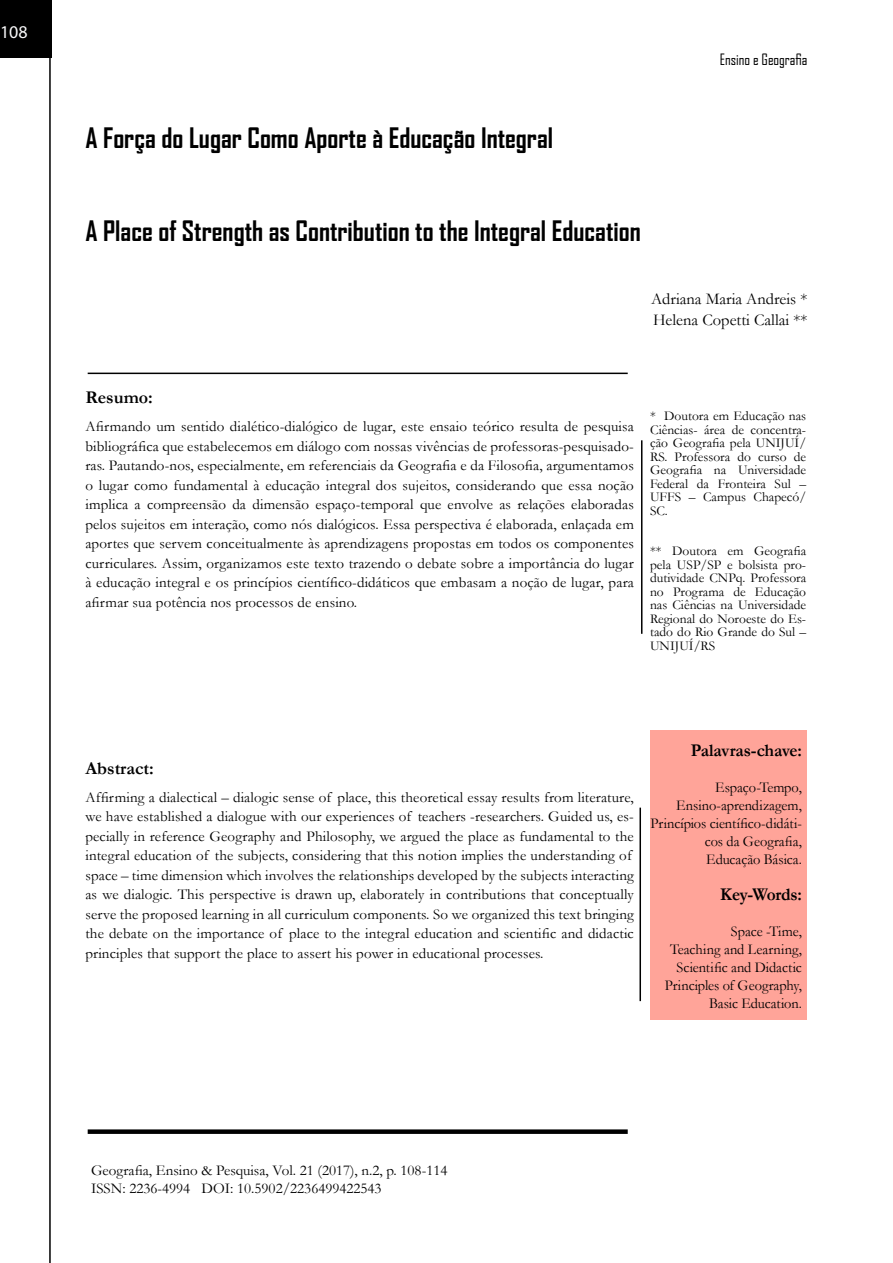
<style>
.page{position:relative;width:893px;height:1263px;background:#fff}
.page>*{position:absolute;margin:0;border:0;box-sizing:border-box;transform-origin:0 0}
.t1{font:700 27px "Agency FB";color:#000}
.t2{font:700 18px "Garamond";color:#000;scale:.96 1}
.t3{font:700 18px "Garamond";color:#000}
.t4{font:18px "Myriad Pro";color:#f8f8f9}
.t5{font:16.5px/21px "Garamond";color:#000}
.t6{font:15px/19.5px "Garamond";letter-spacing:.01em;color:#000}
.t7{font:15px/18px "Garamond";letter-spacing:.01em;color:#000;text-align:right;scale:.96 1}
.t8{font:15px "Agency FB";color:#000}
.t9{font:13.5px/13.5px "Garamond";color:#000;text-align:justify}
</style>
<div class="page">
<div style="left:650px;top:731px;width:156px;height:289px;background:#ffa499"></div>
<div style="left:0;top:0;width:51px;height:57px;background:#000"></div>
<hr style="left:49px;top:0;width:2px;height:1263px;background:#000">
<hr style="left:88px;top:373px;width:540px;height:1px;background:#000">
<div style="left:88px;top:1129px;width:540px;height:5px;background:#000"></div>
<hr style="left:641px;top:440px;width:1px;height:194px;background:#000">
<hr style="left:639px;top:808px;width:2px;height:193px;background:#000">
<p class="t4" style="left:0;top:21px;width:29px">108</p>
<h1 class="t1" style="left:85px;top:121px;width:469px">A Força do Lugar Como Aporte à Educação Integral</h1>
<p class="t8" style="left:720px;top:50px;width:89px">Ensino e Geografia</p>
<h1 class="t1" style="left:85px;top:214px;width:557px">A Place of Strength as Contribution to the Integral Education</h1>
<p class="t5" style="left:651px;top:288px;width:158px">Adriana Maria Andreis *<br>Helena Copetti Callai **</p>
<p class="t3" style="left:85px;top:385px;width:69px">Resumo:</p>
<p class="t6" style="left:85px;top:416px;width:550px;text-align:justify">Afirmando um sentido dialético-dialógico de lugar, este ensaio teórico resulta de pesquisa bibliográfica que estabelecemos em diálogo com nossas vivências de professoras-pesquisado&shy;ras. Pautando-nos, especialmente, em referenciais da Geografia e da Filosofia, argumentamos o lugar como fundamental à educação integral dos sujeitos, considerando que essa noção implica a compreensão da dimensão espaço-temporal que envolve as relações elaboradas pelos sujeitos em interação, como nós dialógicos. Essa perspectiva é elaborada, enlaçada em aportes que servem conceitualmente às aprendizagens propostas em todos os componentes curriculares. Assim, organizamos este texto trazendo o debate sobre a importância do lugar à educação integral e os princípios científico-didáticos que embasam a noção de lugar, para afirmar sua potência nos processos de ensino.</p>
<p class="t9" style="left:650px;top:409px;width:158px">* Doutora em Educação nas Ciências- área de concentra&shy;ção Geografia pela UNIJUÍ/ RS. Professora do curso de Geografia na Universidade Federal da Fronteira Sul – UFFS – Campus Chapecó/ SC.</p>
<p class="t9" style="left:650px;top:544px;width:158px">** Doutora em Geografia pela USP/SP e bolsista pro&shy;dutividade CNPq. Professora no Programa de Educação nas Ciências na Universidade Regional do Noroeste do Es&shy;tado do Rio Grande do Sul – UNIJUÍ/RS</p>
<p class="t3" style="left:85px;top:756px;width:70px">Abstract:</p>
<p class="t6" style="left:85px;top:787px;width:550px">Affirming a dialectical – dialogic sense of place, this theoretical essay results from literature, we have established a dialogue with our experiences of teachers -researchers. Guided us, es&shy;pecially in reference Geography and Philosophy, we argued the place as fundamental to the integral education of the subjects, considering that this notion implies the understanding of space – time dimension which involves the relationships developed by the subjects interacting as we dialogic. This perspective is drawn up, elaborately in contributions that conceptually serve the proposed learning in all curriculum components. So we organized this text bringing the debate on the importance of place to the integral education and scientific and didactic principles that support the place to assert his power in educational processes.</p>
<p class="t2" style="left:691px;top:738px;width:117px">Palavras-chave:</p>
<p class="t7" style="left:651px;top:778px;width:159px">Espaço-Tempo,<br>Ensino-aprendizagem,<br>Princípios científico-didáti&shy;cos da Geografia,<br>Educação Básica.</p>
<p class="t2" style="left:720px;top:882px;width:87px">Key-Words:</p>
<p class="t7" style="left:665px;top:922px;width:144px">Space -Time,<br>Teaching and Learning,<br>Scientific and Didactic<br>Principles of Geography,<br>Basic Education.</p>
<p class="t6" style="left:91px;top:1161px;width:358px;line-height:18px">Geografia, Ensino &amp; Pesquisa, Vol. 21 (2017), n.2, p. 108-114<br>ISSN: 2236-4994 DOI: 10.5902/2236499422543</p>
</div>
